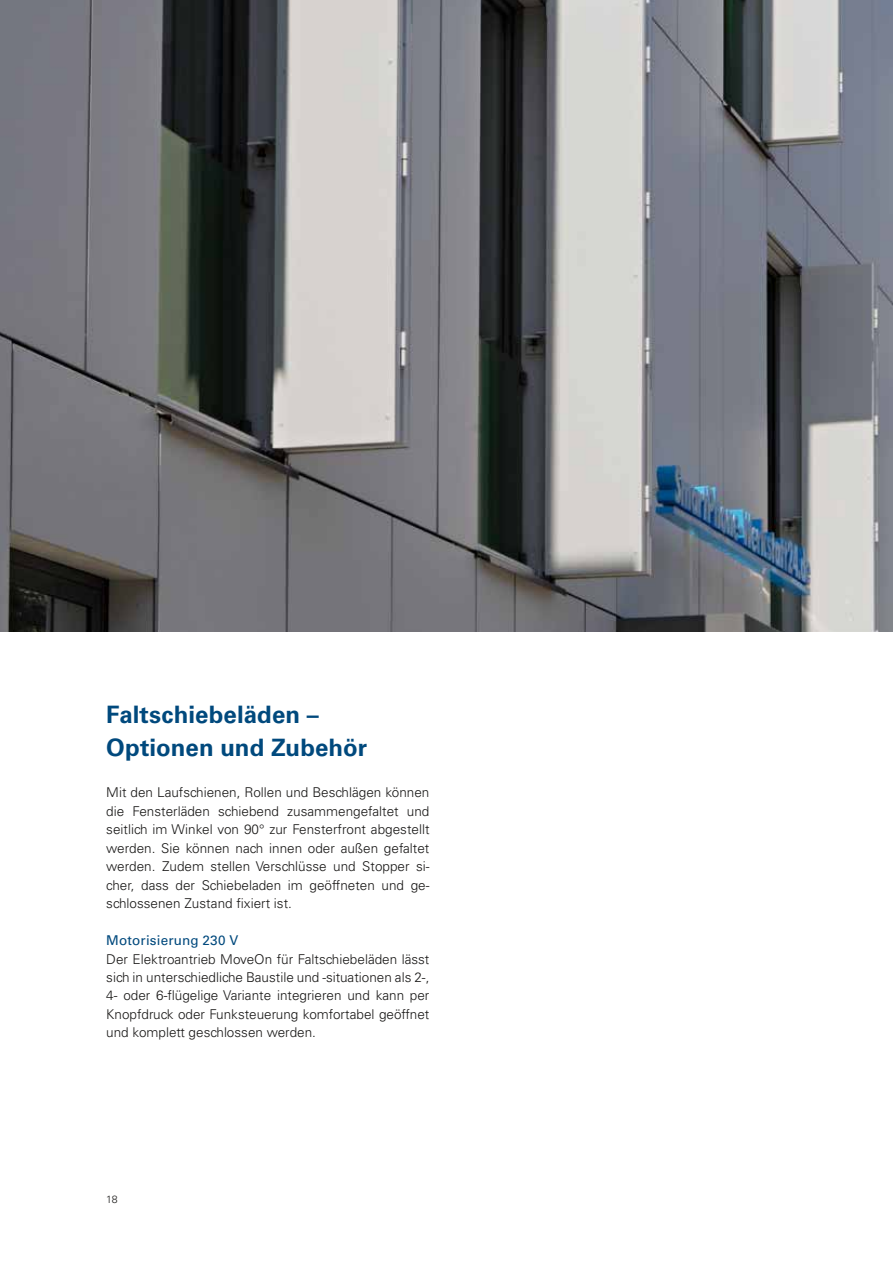
<style>
.page{position:relative;width:893px;height:1263px;background:#fff}
.page>*{position:absolute;margin:0;border:0;box-sizing:border-box;transform-origin:0 0}
.t1{font:700 24px/33px "Univers LT Std";letter-spacing:.005em;color:#00497d}
.t2{font:300 13.5px/18.5px "Univers LT Std";color:#181716;text-align:justify}
.t3{font:13.5px "Univers LT Std";letter-spacing:.01em;color:#00497d}
.t4{font:300 10.5px "Univers LT Std";color:#181716}
</style>
<div class="page">
<img style="left:0;top:0;width:893px;height:631px">
<h1 class="t1" style="left:106px;top:698px;width:262px">Faltschiebeläden –<br>Optionen und Zubehör</h1>
<p class="t2" style="left:106px;top:783px;width:325px">Mit den Laufschienen, Rollen und Beschlägen können die Fensterläden schiebend zusammengefaltet und seitlich im Winkel von 90° zur Fensterfront abgestellt werden. Sie können nach innen oder außen gefaltet werden. Zudem stellen Verschlüsse und Stopper si&shy;cher, dass der Schiebeladen im geöffneten und ge&shy;schlossenen Zustand fixiert ist.</p>
<p class="t3" style="left:106px;top:932px;width:134px">Motorisierung 230 V</p>
<p class="t2" style="left:106px;top:949px;width:325px">Der Elektroantrieb MoveOn für Faltschiebeläden lässt sich in unterschiedliche Baustile und -situationen als 2-, 4- oder 6-flügelige Variante integrieren und kann per Knopfdruck oder Funksteuerung komfortabel geöffnet und komplett geschlossen werden.</p>
<p class="t4" style="left:106px;top:1193px;width:13px">18</p>
</div>
